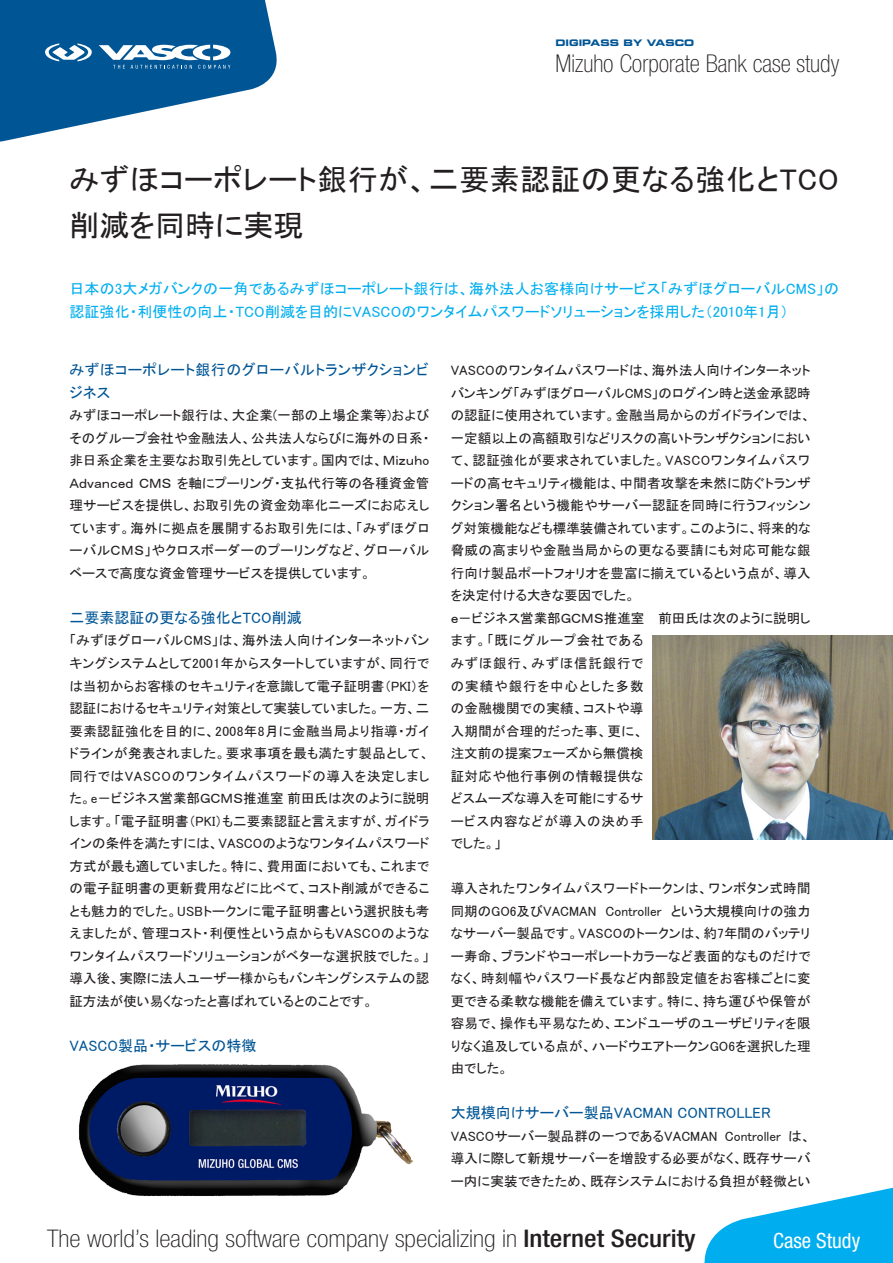
<style>
.page{position:relative;width:893px;height:1263px;background:#fff}
.page>*{position:absolute;margin:0;border:0;box-sizing:border-box;transform-origin:0 0}
.t1{font:30px/45px "MS P Gothic";letter-spacing:.015em;color:#231f20}
.t2{font:100 condensed 24.6px "Helvetica Neue";color:#231f20}
.t3{font:100 condensed 24.3px "Helvetica Neue";color:#231f20;scale:1.11 1}
.t4{font:condensed 21px "Helvetica Neue";color:#fff}
.Blue_Summary{font:15px/22.5px "MS P Gothic";letter-spacing:.005em;color:#00aeef}
.Subtitel{font:15px "MS P Gothic";color:#005595}
.Subtitel-2{font:15px/22.5px "MS P Gothic";letter-spacing:.03em;color:#005595}
.Subtitel-3{font:13.5px/22.5px "MS P Gothic";letter-spacing:.01em;color:#231f20;text-align:justify}
.t5{font:9px "Eurostile Bold Extended Two";color:#005595}
.s1{font-weight:500}
</style>
<div class="page">
<svg style="left:704px;top:1187px;width:189px;height:76px"></svg>
<svg style="left:0;top:0;width:277px;height:142px"></svg>
<img style="left:652px;top:635px;width:241px;height:205px">
<img style="left:78px;top:1064px;width:335px;height:132px">
<p class="t5" style="left:556px;top:37px;width:140px">DIGIPASS BY VASCO</p>
<p class="t2" style="left:556px;top:50px;width:285px">Mizuho Corporate Bank case study</p>
<p class="t1" style="left:69px;top:157px;width:771px">みずほコーポレート銀行が、二要素認証の更なる強化とTCO削減を同時に実現</p>
<p class="Blue_Summary" style="left:69px;top:278px;width:771px">日本の3大メガバンクの一角であるみずほコーポレート銀行は、海外法人お客様向けサービス「みずほグローバルCMS」の認証強化・利便性の向上・TCO削減を目的にVASCOのワンタイムパスワードソリューションを採用した（2010年1月）</p>
<p class="Subtitel-2" style="left:69px;top:359px;width:361px">みずほコーポレート銀行のグローバルトランザクションビジネス</p>
<p class="Subtitel-3" style="left:69px;top:404px;width:362px">みずほコーポレート銀行は、大企業(一部の上場企業等)およびそのグループ会社や金融法人、公共法人ならびに海外の日系・非日系企業を主要なお取引先としています。国内では、ＭｉｚｕｈoＡｄｖａｎｃｅｄ ＣＭＳ を軸にプーリング・支払代行等の各種資金管理サービスを提供し、お取引先の資金効率化ニーズにお応えしています。海外に拠点を展開するお取引先には、「みずほグローバルＣＭＳ」やクロスボーダーのプーリングなど、グローバルベースで高度な資金管理サービスを提供しています。</p>
<p class="Subtitel" style="left:69px;top:610px;width:234px">二要素認証の更なる強化とTCO削減</p>
<p class="Subtitel-3" style="left:69px;top:629px;width:361px">「みずほグローバルCMS」は、海外法人向けインターネットバンキングシステムとして2001年からスタートしていますが、同行では当初からお客様のセキュリティを意識して電子証明書（PKI）を認証におけるセキュリティ対策として実装していました。一方、二要素認証強化を目的に、2008年8月に金融当局より指導・ガイドラインが発表されました。要求事項を最も満たす製品として、同行ではVASCOのワンタイムパスワードの導入を決定しました。e－ビジネス営業部ＧＣＭＳ推進室 前田氏は次のように説明します。「電子証明書（PKI）も二要素認証と言えますが、ガイドラインの条件を満たすには、VASCOのようなワンタイムパスワード方式が最も適していました。特に、費用面においても、これまでの電子証明書の更新費用などに比べて、コスト削減ができることも魅力的でした。USBトークンに電子証明書という選択肢も考えましたが、管理コスト・利便性という点からもVASCOのようなワンタイムパスワードソリューションがベターな選択肢でした。」導入後、実際に法人ユーザー様からもバンキングシステムの認証方法が使い易くなったと喜ばれているとのことです。</p>
<p class="Subtitel" style="left:69px;top:1038px;width:188px">VASCO製品・サービスの特徴</p>
<p class="Subtitel-3" style="left:451px;top:359px;width:361px">VASCOのワンタイムパスワードは、海外法人向けインターネットバンキング「みずほグローバルCMS」のログイン時と送金承認時の認証に使用されています。金融当局からのガイドラインでは、一定額以上の高額取引などリスクの高いトランザクションにおいて、認証強化が要求されていました。VASCOワンタイムパスワードの高セキュリティ機能は、中間者攻撃を未然に防ぐトランザクション署名という機能やサーバー認証を同時に行うフィッシング対策機能なども標準装備されています。このように、将来的な脅威の高まりや金融当局からの更なる要請にも対応可能な銀行向け製品ポートフォリオを豊富に揃えているという点が、導入を決定付ける大きな要因でした。</p>
<p class="Subtitel-3" style="left:451px;top:607px;width:361px;text-align:left">ｅ－ビジネス営業部ＧＣＭＳ推進室 前田氏は次のように説明します。「既にグループ会社である<br>みずほ銀行、みずほ信託銀行で<br>の実績や銀行を中心とした多数<br>の金融機関での実績、コストや導<br>入期間が合理的だった事、更に、<br>注文前の提案フェーズから無償検<br>証対応や他行事例の情報提供な<br>どスムーズな導入を可能にするサ<br>ービス内容などが導入の決め手<br>でした。」</p>
<p class="Subtitel-3" style="left:451px;top:877px;width:361px">導入されたワンタイムパスワードトークンは、ワンボタン式時間同期のGO6及びVACMAN Controller という大規模向けの強力なサーバー製品です。VASCOのトークンは、約7年間のバッテリー寿命、ブランドやコーポレートカラーなど表面的なものだけでなく、時刻幅やパスワード長など内部設定値をお客様ごとに変更できる柔軟な機能を備えています。特に、持ち運びや保管が容易で、操作も平易なため、エンドユーザのユーザビリティを限りなく追及している点が、ハードウエアトークンGO6を選択した理由でした。</p>
<p class="Subtitel" style="left:451px;top:1105px;width:321px">大規模向けサーバー製品VACMAN CONTROLLER</p>
<p class="Subtitel-3" style="left:451px;top:1124px;width:361px">VASCOサーバー製品群の一つであるVACMAN Controller は、導入に際して新規サーバーを増設する必要がなく、既存サーバー内に実装できたため、既存システムにおける負担が軽微とい</p>
<p class="t3" style="left:47px;top:1224px;width:586px">The world’s leading software company specializing in <span class="s1">Internet Security</span></p>
<p class="t4" style="left:773px;top:1228px;width:89px">Case Study</p>
</div>
